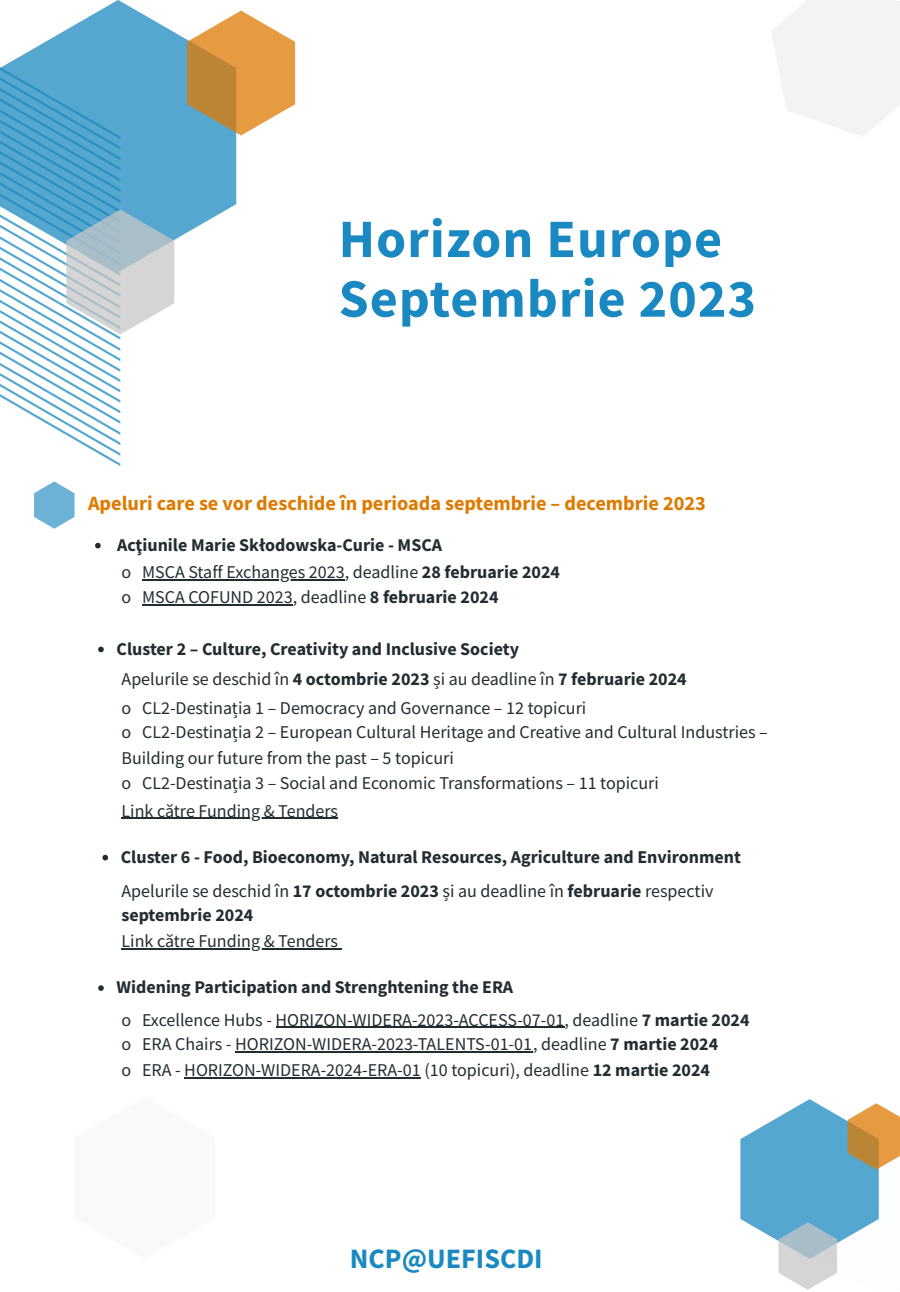
<style>
.page{position:relative;width:900px;height:1292px;background:#fff}
.page>*{position:absolute;margin:0;border:0;box-sizing:border-box;transform-origin:0 0}
.t1{font:700 54px/59.7px "Source Sans Pro";letter-spacing:.02em;color:#1b89c1}
.t2{font:700 28.2px "Source Sans Pro";color:#1b89c1}
.t3{font:700 20.25px "Source Sans Pro";color:#df7a00}
.t4{font:18px/25.2px "Source Sans Pro";color:#222c31}
.t5{font:700 18px "Source Sans Pro";color:#222c31}
.s1{font-weight:700}
</style>
<div class="page">
<svg style="left:95px;top:543px;width:6px;height:5px"></svg>
<svg style="left:98px;top:646px;width:6px;height:6px"></svg>
<svg style="left:102px;top:854px;width:6px;height:6px"></svg>
<hr style="left:276px;top:1026px;width:289px;height:1px;background:#222c31">
<hr style="left:235px;top:1051px;width:298px;height:1px;background:#222c31">
<hr style="left:184px;top:1077px;width:237px;height:1px;background:#222c31">
<svg style="left:98px;top:985px;width:6px;height:5px"></svg>
<hr style="left:122px;top:948px;width:216px;height:1px;background:#222c31">
<hr style="left:142px;top:579px;width:203px;height:1px;background:#222c31">
<hr style="left:142px;top:604px;width:151px;height:1px;background:#222c31">
<svg style="left:34px;top:481px;width:41px;height:47px"></svg>
<svg style="left:740px;top:1099px;width:160px;height:191px"></svg>
<svg style="left:0;top:272px;width:120px;height:194px"></svg>
<svg style="left:0;top:0;width:236px;height:272px;fill:#55a7d0"></svg>
<svg style="left:187px;top:11px;width:108px;height:124px"></svg>
<svg style="left:66px;top:209px;width:108px;height:125px;background:#b8cbd4"></svg>
<svg style="left:771px;top:0;width:129px;height:136px"></svg>
<hr style="left:121px;top:817px;width:217px;height:1px;background:#222c31">
<h1 class="t1" style="left:339px;top:208px;width:419px">Horizon Europe<br>Septembrie 2023</h1>
<p class="t3" style="left:88px;top:489px;width:619px">Apeluri care se vor deschide în perioada septembrie – decembrie 2023</p>
<p class="t5" style="left:117px;top:533px;width:327px">Acţiunile Marie Skłodowska-Curie - MSCA</p>
<p class="t4" style="left:122px;top:559px;width:440px;line-height:24.8px">o MSCA Staff Exchanges 2023, deadline <span class="s1">28 februarie 2024 </span>o MSCA COFUND 2023, deadline <span class="s1">8 februarie 2024</span></p>
<p class="t5" style="left:117px;top:636px;width:404px">Cluster 2 – Culture, Creativity and Inclusive Society</p>
<p class="t4" style="left:122px;top:666px;width:567px">Apelurile se deschid în <span class="s1">4 octombrie 2023</span> și au deadline în <span class="s1">7 februarie 2024</span></p>
<p class="t4" style="left:122px;top:694px;width:648px">o CL2-Destinația 1 – Democracy and Governance – 12 topicuri<br>o CL2-Destinația 2 – European Cultural Heritage and Creative and Cultural Industries – Building our future from the past – 5 topicuri<br>o CL2-Destinația 3 – Social and Economic Transformations – 11 topicuri</p>
<p class="t4" style="left:121px;top:797px;width:218px">Link către Funding &amp; Tenders</p>
<p class="t5" style="left:121px;top:845px;width:622px">Cluster 6 - Food, Bioeconomy, Natural Resources, Agriculture and Environment</p>
<p class="t4" style="left:122px;top:877px;width:594px;line-height:24.8px">Apelurile se deschid în <span class="s1">17 octombrie 2023</span> și au deadline în <span class="s1">februarie</span> respectiv <span class="s1">septembrie 2024</span></p>
<p class="t4" style="left:122px;top:928px;width:218px">Link către Funding &amp; Tenders</p>
<p class="t5" style="left:117px;top:975px;width:398px">Widening Participation and Strenghtening the ERA</p>
<p class="t4" style="left:121px;top:1006px;width:630px">o Excellence Hubs - HORIZON-WIDERA-2023-ACCESS-07-01, deadline <span class="s1">7 martie 2024 </span>o ERA Chairs - HORIZON-WIDERA-2023-TALENTS-01-01, deadline <span class="s1">7 martie 2024<br></span>o ERA - HORIZON-WIDERA-2024-ERA-01 (10 topicuri), deadline <span class="s1">12 martie 2024</span></p>
<h2 class="t2" style="left:350px;top:1240px;width:194px">NCP@UEFISCDI</h2>
</div>
